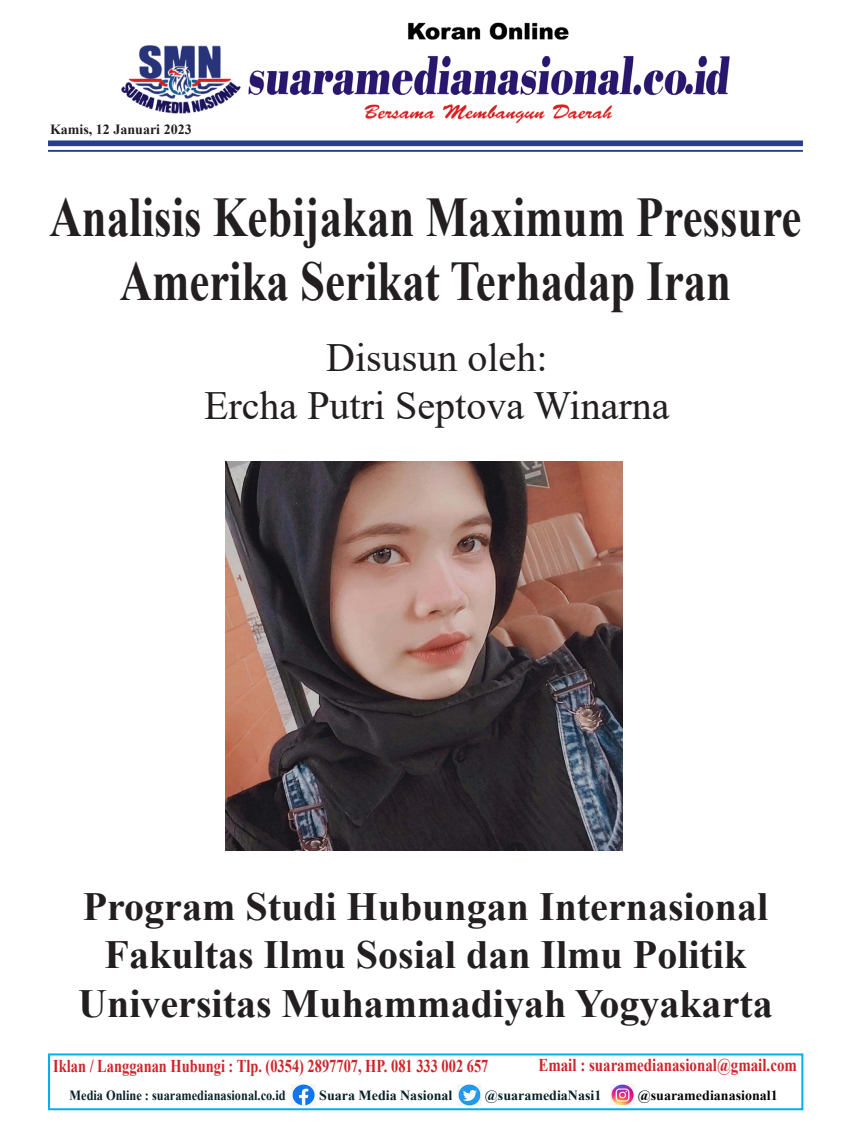
<style>
.page{position:relative;width:851px;height:1134px;background:#fff}
.page>*{position:absolute;margin:0;border:0;box-sizing:border-box;transform-origin:0 0}
.t1{font:700 56px/64px "Times New Roman";color:#231f20;text-align:center;scale:.8 1}
.t2{font:700 40px "Times New Roman";color:#231f20}
.t3{font:40px "Times New Roman";color:#231f20}
.t4{font:700 18px "Times New Roman";color:#d1232a;scale:.8 1}
.t5{font:700 18px "Times New Roman";color:#d1232a;scale:.83 1}
.t6{font:700 14px "Times New Roman";color:#072127;scale:.88 1}
.t7{font:700 14px "Times New Roman";color:#072127}
.t8{font:700 14px "Times New Roman";color:#040503}
.t9{font:700 14px "Times New Roman";color:#231f20}
</style>
<div class="page">
<img style="left:121px;top:22px;width:609px;height:102px">
<img style="left:292px;top:1085px;width:23px;height:20px">
<div style="left:48px;top:140px;width:754px;height:6px;background:#253f8e"></div>
<hr style="left:48px;top:150px;width:754px;height:2px;background:#253f8e">
<div style="left:48px;top:1053px;width:755px;height:57px;border:2px solid #00aeef"></div>
<img style="left:457px;top:1085px;width:24px;height:20px">
<img style="left:610px;top:1084px;width:24px;height:21px">
<img style="left:226px;top:461px;width:396px;height:389px">
<p class="t9" style="left:50px;top:119px;width:143px">Kamis, 12 Januari 2023</p>
<p class="t1" style="left:50px;top:184px;width:941px">Analisis Kebijakan Maximum Pressure<br>Amerika Serikat Terhadap Iran</p>
<p class="t3" style="left:326px;top:329px;width:223px">Disusun oleh:</p>
<p class="t3" style="left:204px;top:377px;width:467px">Ercha Putri Septova Winarna</p>
<p class="t2" style="left:83px;top:878px;width:686px">Program Studi Hubungan Internasional</p>
<p class="t2" style="left:105px;top:926px;width:643px">Fakultas Ilmu Sosial dan Ilmu Politik</p>
<p class="t2" style="left:78px;top:974px;width:696px">Universitas Muhammadiyah Yogyakarta</p>
<p class="t4" style="left:53px;top:1053px;width:545px">Iklan / Langganan Hubungi : Tlp. (0354) 2897707, HP. 081 333 002 657</p>
<p class="t5" style="left:538px;top:1052px;width:313px">Email : suaramedianasional@gmail.com</p>
<p class="t7" style="left:485px;top:1086px;width:118px">@suaramediaNasi1</p>
<p class="t8" style="left:637px;top:1086px;width:141px">@suaramedianasional1</p>
<p class="t6" style="left:70px;top:1085px;width:247px">Media Online : suaramedianasional.co.id</p>
<p class="t7" style="left:319px;top:1086px;width:135px">Suara Media Nasional</p>
</div>
